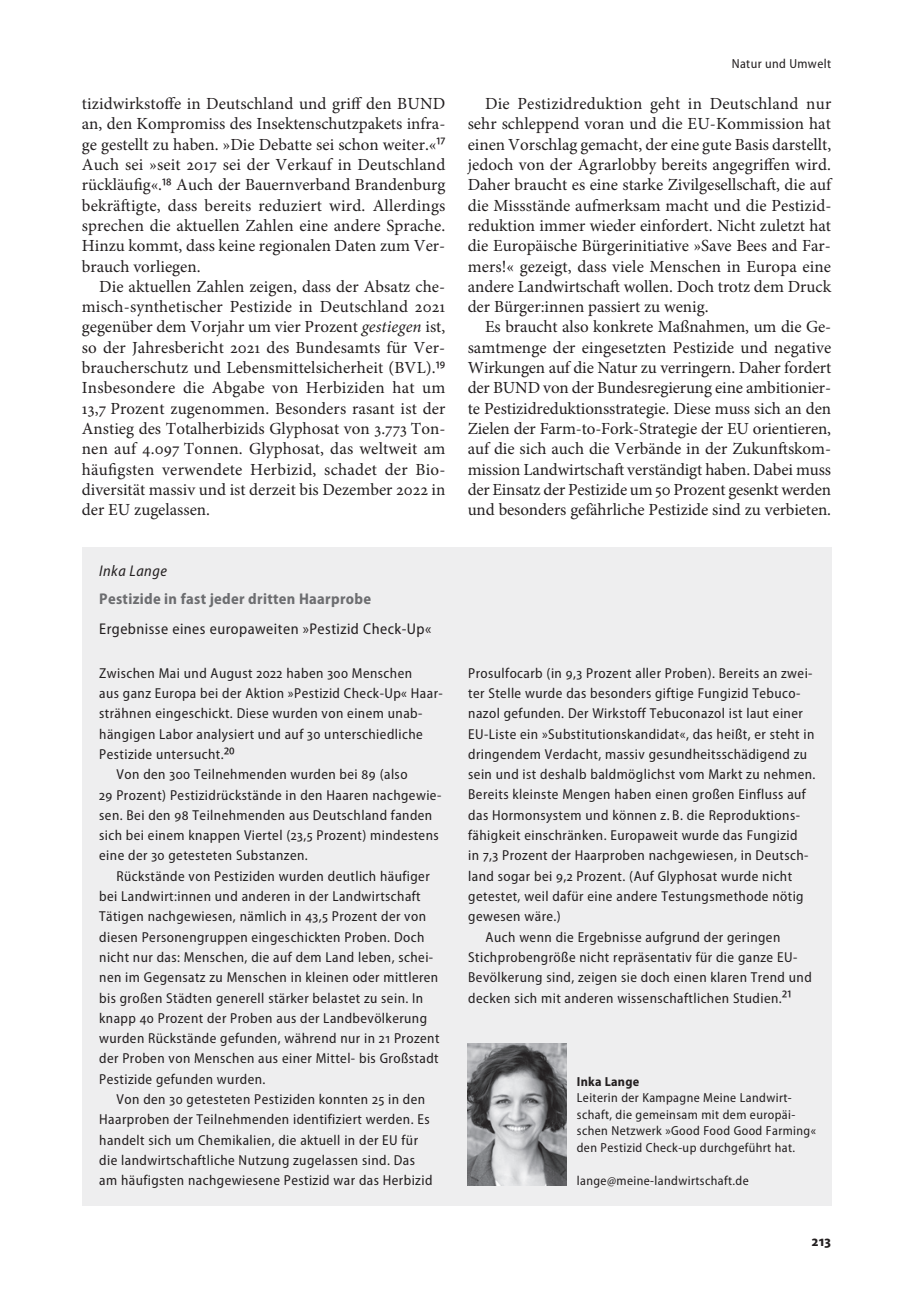
<style>
.page{position:relative;width:918px;height:1315px;background:#fff}
.page>*{position:absolute;margin:0;border:0;box-sizing:border-box;transform-origin:0 0}
.t1{font:16.97px/20.3px "Minion Pro";color:#231f20;text-align:justify}
.t2{font:semi-condensed 15.58px "Myriad Pro";letter-spacing:.03em;color:#231f20}
.t3{font:700 semi-condensed 15.58px "Myriad Pro";letter-spacing:.02em;color:#6c6d70}
.t4{font:italic semi-condensed 15.58px "Myriad Pro";letter-spacing:.03em;color:#231f20}
.t5{font:700 semi-condensed 14.88px "Myriad Pro";color:#231f20}
.t6{font:semi-condensed 14.35px "Myriad Pro";letter-spacing:.03em;color:#231f20}
.t7{font:semi-condensed 13.12px/16.6px "Myriad Pro";letter-spacing:.03em;color:#231f20}
.t8{font:700 semi-condensed 13.12px "Myriad Pro";letter-spacing:.02em;color:#231f20}
.s1{font-family:"Myriad Pro";font-stretch:semi-condensed;font-size:17.5px}
.s2{font-style:italic}
.s3{font-size:17.5px}
</style>
<div class="page">
<div style="left:82px;top:547px;width:749px;height:658px;background:#eeeeef"></div>
<img style="left:468px;top:1043px;width:99px;height:142px">
<p class="t1" style="left:82px;top:94px;width:365px">tizidwirkstoffe in Deutschland und griff den BUND an, den Kompromiss des Insektenschutzpakets infra&shy;ge gestellt zu haben. »Die Debatte sei schon weiter.«<span class="s1">17<br></span>Auch sei »seit 2017 sei der Verkauf in Deutschland rückläufig«.<span class="s1">18</span> Auch der Bauernverband Brandenburg bekräftigte, dass bereits reduziert wird. Allerdings sprechen die aktuellen Zahlen eine andere Sprache.<br>Hinzu kommt, dass keine regionalen Daten zum Ver&shy;brauch vorliegen.</p>
<p class="t1" style="left:82px;top:276px;width:365px;text-indent:17px">Die aktuellen Zahlen zeigen, dass der Absatz che&shy;misch-synthetischer Pestizide in Deutschland 2021 gegenüber dem Vorjahr um vier Prozent <span class="s2">gestiegen</span> ist, so der Jahresbericht 2021 des Bundesamts für Ver&shy;braucherschutz und Lebensmittelsicherheit (BVL).<span class="s1">19<br></span>Insbesondere die Abgabe von Herbiziden hat um 13,7 Prozent zugenommen. Besonders rasant ist der Anstieg des Totalherbizids Glyphosat von 3.773 Ton&shy;nen auf 4.097 Tonnen. Glyphosat, das weltweit am häufigsten verwendete Herbizid, schadet der Bio&shy;diversität massiv und ist derzeit bis Dezember 2022 in der EU zugelassen.</p>
<p class="t4" style="left:99px;top:562px;width:69px">Inka Lange</p>
<p class="t3" style="left:99px;top:590px;width:273px">Pestizide in fast jeder dritten Haarprobe</p>
<p class="t2" style="left:99px;top:620px;width:333px">Ergebnisse eines europaweiten »Pestizid Check-Up«</p>
<p class="t6" style="left:99px;top:665px;width:314px">Zwischen Mai und August 2022 haben 300 Menschen</p>
<p class="t6" style="left:99px;top:685px;width:345px">aus ganz Europa bei der Aktion »Pestizid Check-Up« Haar-</p>
<p class="t6" style="left:99px;top:705px;width:325px">strähnen eingeschickt. Diese wurden von einem unab-</p>
<p class="t6" style="left:99px;top:726px;width:325px">hängigen Labor analysiert und auf 30 unterschiedliche</p>
<p class="t6" style="left:99px;top:746px;width:137px">Pestizide untersucht.<span class="s3">20</span></p>
<p class="t6" style="left:117px;top:766px;width:292px">Von den 300 Teilnehmenden wurden bei 89 (also</p>
<p class="t6" style="left:99px;top:787px;width:343px">29 Prozent) Pestizidrückstände in den Haaren nachgewie-</p>
<p class="t6" style="left:99px;top:807px;width:335px">sen. Bei den 98 Teilnehmenden aus Deutschland fanden</p>
<p class="t6" style="left:99px;top:827px;width:341px">sich bei einem knappen Viertel (23,5 Prozent) mindestens</p>
<p class="t6" style="left:99px;top:848px;width:210px">eine der 30 getesteten Substanzen.</p>
<p class="t6" style="left:117px;top:868px;width:315px">Rückstände von Pestiziden wurden deutlich häufiger</p>
<p class="t6" style="left:99px;top:888px;width:323px">bei Landwirt:innen und anderen in der Landwirtschaft</p>
<p class="t6" style="left:99px;top:908px;width:328px">Tätigen nachgewiesen, nämlich in 43,5 Prozent der von</p>
<p class="t6" style="left:99px;top:929px;width:327px">diesen Personengruppen eingeschickten Proben. Doch</p>
<p class="t6" style="left:99px;top:949px;width:335px">nicht nur das: Menschen, die auf dem Land leben, schei-</p>
<p class="t6" style="left:99px;top:969px;width:341px">nen im Gegensatz zu Menschen in kleinen oder mittleren</p>
<p class="t6" style="left:99px;top:990px;width:325px">bis großen Städten generell stärker belastet zu sein. In</p>
<p class="t6" style="left:99px;top:1010px;width:329px">knapp 40 Prozent der Proben aus der Landbevölkerung</p>
<p class="t6" style="left:99px;top:1030px;width:342px">wurden Rückstände gefunden, während nur in 21 Prozent</p>
<p class="t6" style="left:99px;top:1051px;width:341px">der Proben von Menschen aus einer Mittel- bis Großstadt</p>
<p class="t6" style="left:99px;top:1071px;width:168px">Pestizide gefunden wurden.</p>
<p class="t6" style="left:117px;top:1091px;width:310px">Von den 30 getesteten Pestiziden konnten 25 in den</p>
<p class="t6" style="left:99px;top:1111px;width:332px">Haarproben der Teilnehmenden identifiziert werden. Es</p>
<p class="t6" style="left:99px;top:1132px;width:320px">handelt sich um Chemikalien, die aktuell in der EU für</p>
<p class="t6" style="left:99px;top:1152px;width:317px">die landwirtschaftliche Nutzung zugelassen sind. Das</p>
<p class="t6" style="left:99px;top:1172px;width:335px">am häufigsten nachgewiesene Pestizid war das Herbizid</p>
<p class="t7" style="left:732px;top:56px;width:101px">Natur und Umwelt</p>
<p class="t1" style="left:468px;top:94px;width:365px;text-indent:17px">Die Pestizidreduktion geht in Deutschland nur sehr schleppend voran und die EU-Kommission hat einen Vorschlag gemacht, der eine gute Basis darstellt, jedoch von der Agrarlobby bereits angegriffen wird.<br>Daher braucht es eine starke Zivilgesellschaft, die auf die Missstände aufmerksam macht und die Pestizid&shy;reduktion immer wieder einfordert. Nicht zuletzt hat die Europäische Bürgerinitiative »Save Bees and Far&shy;mers!« gezeigt, dass viele Menschen in Europa eine andere Landwirtschaft wollen. Doch trotz dem Druck der Bürger:innen passiert zu wenig.</p>
<p class="t1" style="left:468px;top:317px;width:365px;text-indent:17px">Es braucht also konkrete Maßnahmen, um die Ge&shy;samtmenge der eingesetzten Pestizide und negative Wirkungen auf die Natur zu verringern. Daher fordert der BUND von der Bundesregierung eine ambitionier&shy;te Pestizidreduktionsstrategie. Diese muss sich an den Zielen der Farm-to-Fork-Strategie der EU orientieren, auf die sich auch die Verbände in der Zukunftskom&shy;mission Landwirtschaft verständigt haben. Dabei muss der Einsatz der Pestizide um 50 Prozent gesenkt werden und besonders gefährliche Pestizide sind zu verbieten.</p>
<p class="t6" style="left:468px;top:665px;width:346px">Prosulfocarb (in 9,3 Prozent aller Proben). Bereits an zwei-</p>
<p class="t6" style="left:468px;top:685px;width:334px">ter Stelle wurde das besonders giftige Fungizid Tebuco-</p>
<p class="t6" style="left:468px;top:705px;width:336px">nazol gefunden. Der Wirkstoff Tebuconazol ist laut einer</p>
<p class="t6" style="left:468px;top:726px;width:348px">EU-Liste ein »Substitutionskandidat«, das heißt, er steht in</p>
<p class="t6" style="left:468px;top:746px;width:340px">dringendem Verdacht, massiv gesundheitsschädigend zu</p>
<p class="t6" style="left:468px;top:766px;width:349px">sein und ist deshalb baldmöglichst vom Markt zu nehmen.</p>
<p class="t6" style="left:468px;top:787px;width:339px">Bereits kleinste Mengen haben einen großen Einfluss auf</p>
<p class="t6" style="left:468px;top:807px;width:333px">das Hormonsystem und können z. B. die Reproduktions-</p>
<p class="t6" style="left:468px;top:827px;width:331px">fähigkeit einschränken. Europaweit wurde das Fungizid</p>
<p class="t6" style="left:468px;top:848px;width:342px">in 7,3 Prozent der Haarproben nachgewiesen, in Deutsch-</p>
<p class="t6" style="left:468px;top:868px;width:325px">land sogar bei 9,2 Prozent. (Auf Glyphosat wurde nicht</p>
<p class="t6" style="left:468px;top:888px;width:337px">getestet, weil dafür eine andere Testungsmethode nötig</p>
<p class="t6" style="left:468px;top:908px;width:94px">gewesen wäre.)</p>
<p class="t6" style="left:485px;top:929px;width:296px">Auch wenn die Ergebnisse aufgrund der geringen</p>
<p class="t6" style="left:468px;top:949px;width:330px">Stichprobengröße nicht repräsentativ für die ganze EU-</p>
<p class="t6" style="left:468px;top:969px;width:345px">Bevölkerung sind, zeigen sie doch einen klaren Trend und</p>
<p class="t6" style="left:468px;top:990px;width:325px">decken sich mit anderen wissenschaftlichen Studien.<span class="s3">21</span></p>
<p class="t8" style="left:577px;top:1073px;width:64px">Inka Lange</p>
<p class="t7" style="left:577px;top:1089px;width:241px">Leiterin der Kampagne Meine Landwirt&shy;schaft, die gemeinsam mit dem europäi&shy;schen Netzwerk »Good Food Good Farming« den Pestizid Check-up durchgeführt hat.</p>
<p class="t7" style="left:577px;top:1173px;width:173px">lange@meine-landwirtschaft.de</p>
<p class="t5" style="left:812px;top:1233px;width:21px">213</p>
</div>
